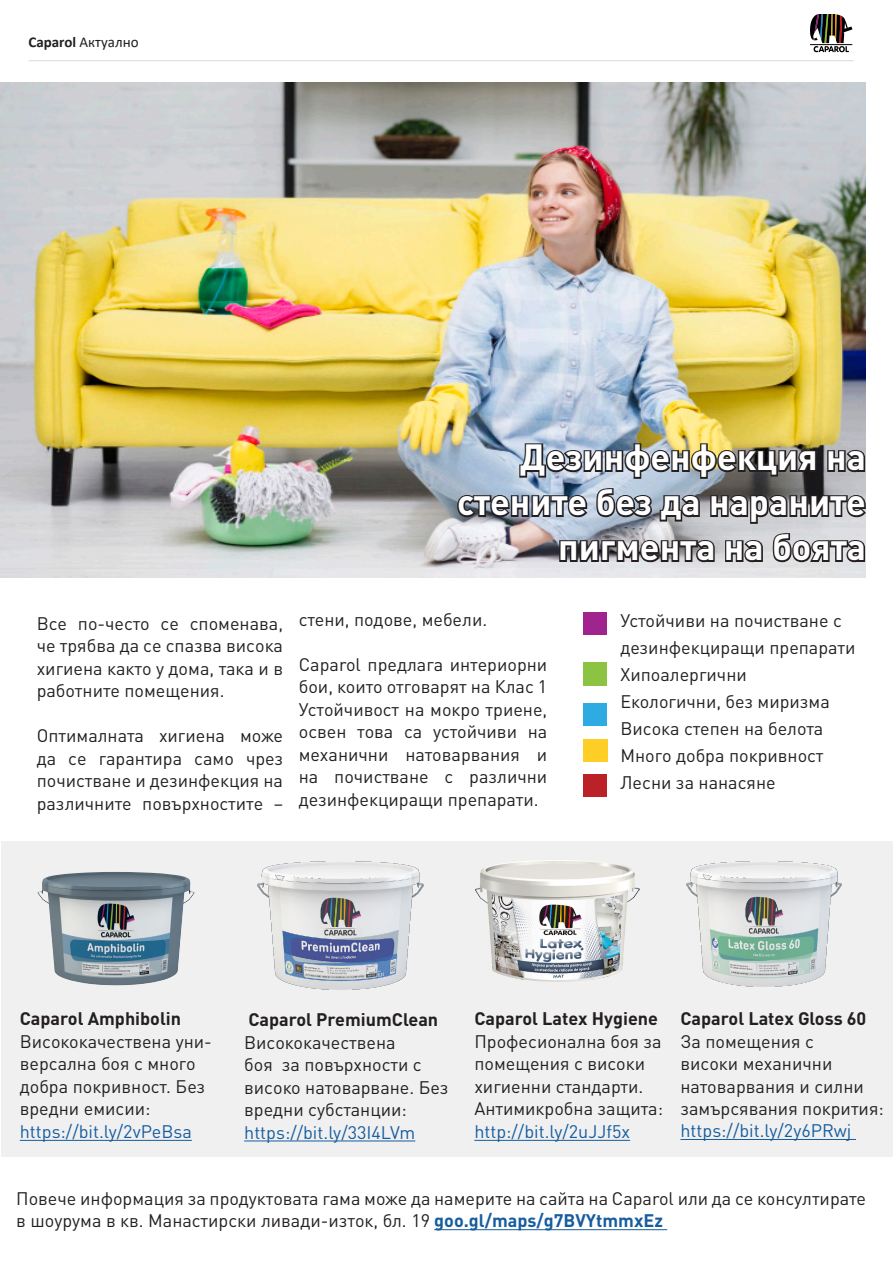
<style>
.page{position:relative;width:893px;height:1263px;background:#fff}
.page>*{position:absolute;margin:0;border:0;box-sizing:border-box;transform-origin:0 0}
.t1{font:700 36px/45px "DIN Pro";color:#fff;text-align:right}
.t2{font:18px/22.5px "DIN Pro";color:#231f20}
.t3{font:18px "DIN Pro";color:#175d9e}
.t4{font:700 18px "DIN Pro";color:#231f20}
.t5{font:15px "Calibri";color:#231f20}
.s1{font-weight:700}
.s2{font-weight:700;color:#175d9e}
</style>
<div class="page">
<div style="left:2px;top:842px;width:891px;height:315px;background:#f0f0f1"></div>
<hr style="left:0;top:82px;width:1px;height:684px;background:#e6e7e9">
<img style="left:0;top:82px;width:866px;height:495px">
<img style="left:37px;top:872px;width:158px;height:113px">
<svg style="left:810px;top:14px;width:42px;height:38px"></svg>
<hr style="left:28px;top:60px;width:825px;height:1px;background:#d9d9d9">
<img style="left:518px;top:442px;width:300px;height:38px">
<svg style="left:826px;top:448px;width:40px;height:26px"></svg>
<svg style="left:456px;top:487px;width:245px;height:36px;background:#737b86"></svg>
<svg style="left:709px;top:493px;width:157px;height:32px;background:#717072"></svg>
<svg style="left:558px;top:537px;width:158px;height:27px;background:#646265"></svg>
<svg style="left:723px;top:538px;width:41px;height:26px"></svg>
<svg style="left:771px;top:532px;width:95px;height:32px;background:#858486"></svg>
<hr style="left:20px;top:1140px;width:172px;height:1px;background:#175d9e">
<hr style="left:434px;top:1229px;width:233px;height:1px;background:#175d9e">
<img style="left:257px;top:861px;width:167px;height:128px">
<hr style="left:244px;top:1140px;width:171px;height:1px;background:#175d9e">
<img style="left:475px;top:860px;width:165px;height:122px">
<hr style="left:474px;top:1140px;width:156px;height:1px;background:#175d9e">
<img style="left:686px;top:861px;width:156px;height:125px">
<hr style="left:680px;top:1139px;width:176px;height:1px;background:#175d9e">
<img style="left:583px;top:612px;width:24px;height:23px">
<img style="left:583px;top:662px;width:24px;height:23px">
<img style="left:583px;top:703px;width:24px;height:23px">
<img style="left:584px;top:739px;width:23px;height:23px">
<img style="left:583px;top:774px;width:24px;height:23px">
<p class="t5" style="left:28px;top:31px;width:112px"><span class="s1">Caparol</span> Актуално</p>
<p class="t1" style="left:457px;top:433px;width:410px">Дезинфенфекция на стените без да нараните пигмента на боята</p>
<p class="t2" style="left:37px;top:611px;width:248px;text-align:justify">Все по-често се споменава, че трябва да се спазва високa хигиена както у дома, така и в работните помещения.</p>
<p class="t2" style="left:37px;top:724px;width:248px;text-align:justify">Оптималната хигиена може да се гарантира само чрез почистване и дезинфекция на различните повърхностите –</p>
<p class="t2" style="left:299px;top:607px;width:190px">стени, подове, мебели.</p>
<p class="t2" style="left:299px;top:652px;width:250px;text-align:justify">Caparol предлага интериорни бои, които отговарят на Клас 1<br>Устойчивост на мокро триене, освен това са устойчиви на механични натоварвания и на почистване с различни дезинфекциращи препарати.</p>
<p class="t2" style="left:620px;top:607px;width:237px;line-height:27px">Устойчиви на почистване с дезинфекциращи препарати</p>
<p class="t2" style="left:620px;top:663px;width:128px">Хипоалергични</p>
<p class="t2" style="left:620px;top:690px;width:211px">Eкологични, без миризма</p>
<p class="t2" style="left:620px;top:717px;width:204px">Висока степен на белота</p>
<p class="t2" style="left:620px;top:744px;width:205px">Много добра покривност</p>
<p class="t2" style="left:620px;top:771px;width:157px">Лесни за нанасяне</p>
<p class="t4" style="left:20px;top:1007px;width:163px">Caparol Amphibolin</p>
<p class="t2" style="left:20px;top:1029px;width:194px">Висококачествена уни&shy;версална боя с много добра покривност. Без вредни емисии:</p>
<p class="t3" style="left:20px;top:1119px;width:174px">https://bit.ly/2vPeBsa</p>
<p class="t4" style="left:248px;top:1007px;width:191px">Caparol PremiumClean</p>
<p class="t2" style="left:244px;top:1030px;width:206px">Висококачествена<br>боя за повърхности с високо натоварване. Без вредни субстанции:</p>
<p class="t3" style="left:244px;top:1120px;width:173px">https://bit.ly/33I4LVm</p>
<p class="t4" style="left:474px;top:1007px;width:185px">Caparol Latex Hygiene</p>
<p class="t2" style="left:474px;top:1029px;width:190px">Професионална боя за помещения с високи хигиенни стандарти.<br>Антимикробна защита:</p>
<p class="t3" style="left:474px;top:1119px;width:157px">http://bit.ly/2uJJf5x</p>
<p class="t4" style="left:680px;top:1007px;width:187px">Caparol Latex Gloss 60</p>
<p class="t2" style="left:680px;top:1029px;width:205px">За помещения с<br>високи механични натоварвания и силни замърсявания покрития:</p>
<p class="t3" style="left:680px;top:1118px;width:173px">https://bit.ly/2y6PRwj</p>
<p class="t2" style="left:16px;top:1186px;width:851px">Повече информация за продуктовата гама може да намерите на сайта на Caparol или да се консултирате в шоурума в кв. Манастирски ливади-изток, бл. 19 <span class="s2">goo.gl/maps/g7BVYtmmxEz</span></p>
</div>
